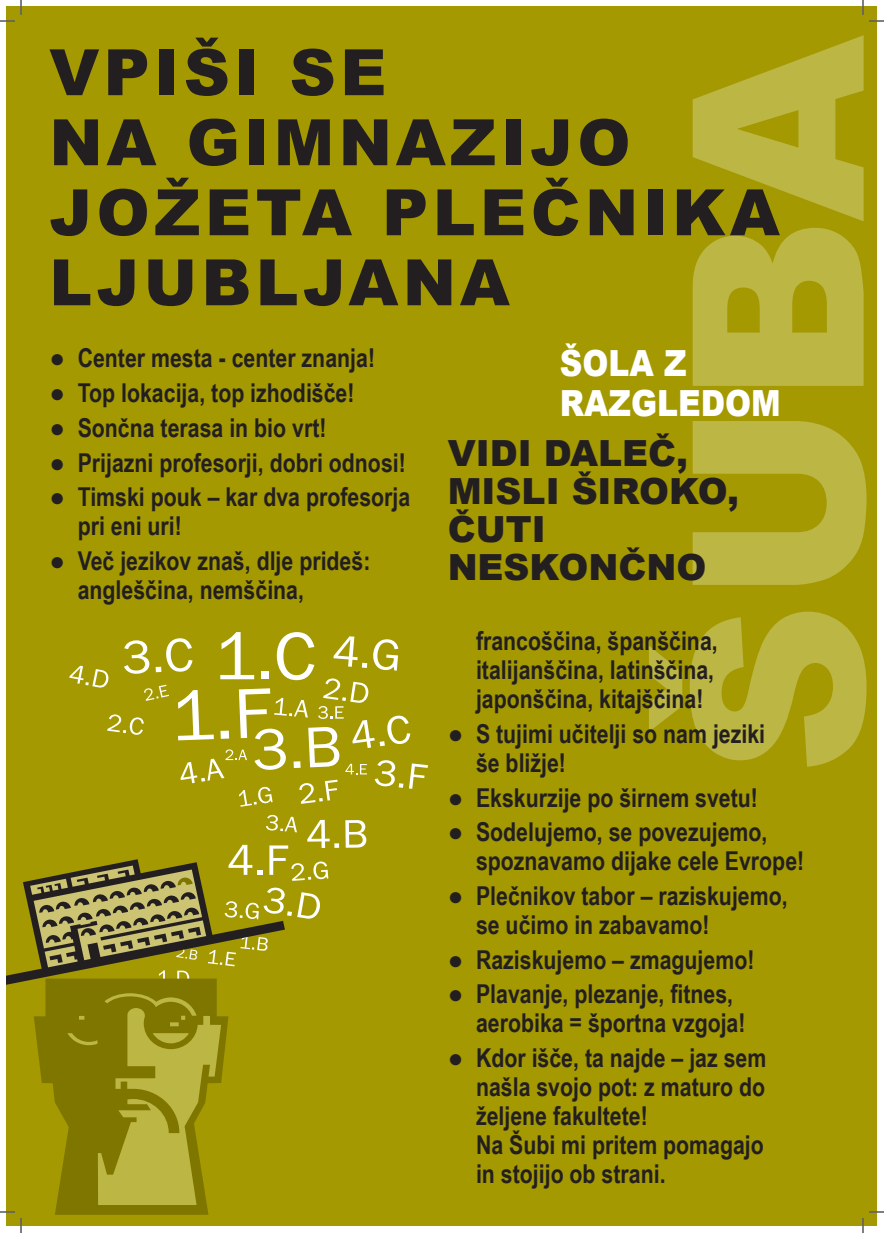
<style>
.page{position:relative;width:884px;height:1233px;background:#fff}
.page>*{position:absolute;margin:0;border:0;box-sizing:border-box;transform-origin:0 0}
.t1{font:900 64px/70px "Arial";letter-spacing:.07em;color:#231f20}
.t2{font:900 36px "Arial";color:#231f20}
.t3{font:900 36px "Arial";color:#fff;scale:.87 1}
.t4{font:700 26px "Arial Narrow";color:#231f20}
</style>
<div class="page">
<div style="left:7px;top:7px;width:870px;height:1219px;background:#a49901"></div>
<svg style="left:649px;top:35px;width:217px;height:732px"></svg>
<svg style="left:345px;top:820px;width:21px;height:27px"></svg>
<svg style="left:69px;top:632px;width:359px;height:174px"></svg>
<svg style="left:869px;top:1211px;width:15px;height:1px"></svg>
<svg style="left:0;top:0;width:22px;height:22px"></svg>
<svg style="left:0;top:815px;width:339px;height:418px"></svg>
<svg style="left:862px;top:0;width:22px;height:22px"></svg>
<svg style="left:862px;top:1218px;width:2px;height:15px"></svg>
<p class="t1" style="left:49px;top:35px;width:339px">VPIŠI SE</p>
<p class="t1" style="left:49px;top:105px;width:732px">NA GIMNAZIJO<br>JOŽETA PLEČNIKA<br>LJUBLJANA</p>
<p class="t4" style="left:49px;top:338px;width:327px">● Center mesta - center znanja!</p>
<p class="t4" style="left:49px;top:373px;width:307px">● Top lokacija, top izhodišče!</p>
<p class="t4" style="left:49px;top:408px;width:279px">● Sončna terasa in bio vrt!</p>
<p class="t4" style="left:49px;top:443px;width:358px">● Prijazni profesorji, dobri odnosi!</p>
<p class="t4" style="left:49px;top:477px;width:362px">● Timski pouk – kar dva profesorja</p>
<p class="t4" style="left:78px;top:506px;width:106px">pri eni uri!</p>
<p class="t4" style="left:49px;top:541px;width:323px">● Več jezikov znaš, dlje prideš:</p>
<p class="t4" style="left:78px;top:570px;width:228px">angleščina, nemščina,</p>
<p class="t3" style="left:560px;top:337px;width:147px">ŠOLA Z</p>
<p class="t3" style="left:560px;top:377px;width:255px">RAZGLEDOM</p>
<p class="t2" style="left:448px;top:427px;width:242px">VIDI DALEČ,</p>
<p class="t2" style="left:448px;top:465px;width:293px">MISLI ŠIROKO,</p>
<p class="t2" style="left:448px;top:503px;width:99px">ČUTI</p>
<p class="t2" style="left:448px;top:541px;width:260px">NESKONČNO</p>
<p class="t4" style="left:476px;top:621px;width:243px">francoščina, španščina,</p>
<p class="t4" style="left:476px;top:650px;width:240px">italijanščina, latinščina,</p>
<p class="t4" style="left:476px;top:679px;width:229px">japonščina, kitajščina!</p>
<p class="t4" style="left:448px;top:714px;width:319px">● S tujimi učitelji so nam jeziki</p>
<p class="t4" style="left:476px;top:743px;width:92px">še bližje!</p>
<p class="t4" style="left:448px;top:778px;width:312px">● Ekskurzije po širnem svetu!</p>
<p class="t4" style="left:448px;top:812px;width:321px">● Sodelujemo, se povezujemo,</p>
<p class="t4" style="left:476px;top:841px;width:330px">spoznavamo dijake cele Evrope!</p>
<p class="t4" style="left:448px;top:876px;width:342px">● Plečnikov tabor – raziskujemo,</p>
<p class="t4" style="left:476px;top:905px;width:235px">se učimo in zabavamo!</p>
<p class="t4" style="left:448px;top:940px;width:308px">● Raziskujemo – zmagujemo!</p>
<p class="t4" style="left:448px;top:974px;width:287px">● Plavanje, plezanje, fitnes,</p>
<p class="t4" style="left:476px;top:1003px;width:271px">aerobika = športna vzgoja!</p>
<p class="t4" style="left:448px;top:1038px;width:320px">● Kdor išče, ta najde – jaz sem</p>
<p class="t4" style="left:476px;top:1067px;width:291px">našla svojo pot: z maturo do</p>
<p class="t4" style="left:476px;top:1096px;width:173px">željene fakultete!</p>
<p class="t4" style="left:476px;top:1125px;width:289px">Na Šubi mi pritem pomagajo</p>
<p class="t4" style="left:476px;top:1154px;width:191px">in stojijo ob strani.</p>
</div>
